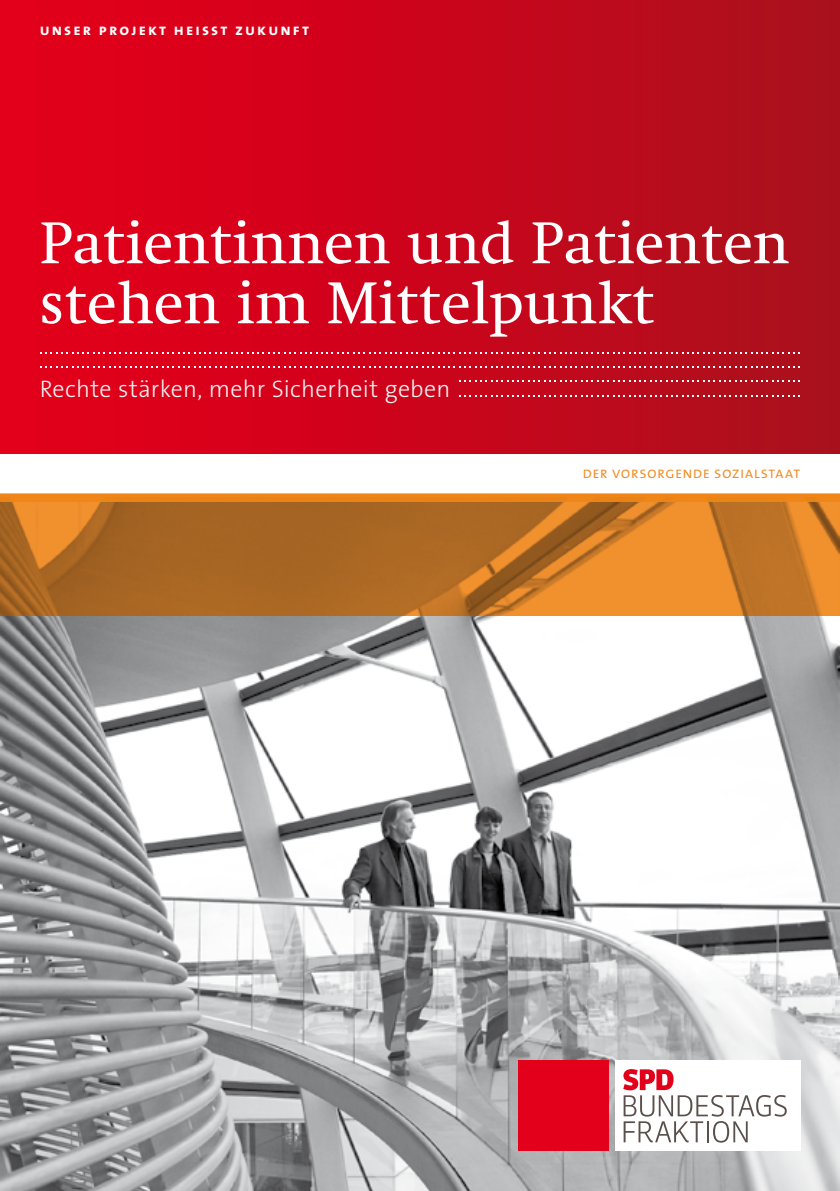
<style>
.page{position:relative;width:840px;height:1191px;background:#fff}
.page>*{position:absolute;margin:0;border:0;box-sizing:border-box;transform-origin:0 0}
.t1{font:60px/60px "Swift LT Std";color:#fff}
.t2{font:300 24px "The Sans Os F";letter-spacing:.01em;color:#f5f4f3}
.t3{font:700 16px "The Sans Os F";letter-spacing:.13em;color:#fff}
.t4{font:300 16px "The Sans Os F";letter-spacing:.025em;color:#f08c24}
</style>
<div class="page">
<img style="left:0;top:502px;width:839px;height:689px">
<div style="left:0;top:0;width:839px;height:454px;background:linear-gradient(to right,#e8001a,#ab0f1c)"></div>
<svg style="left:40px;top:351px;width:759px;height:2px"></svg>
<svg style="left:40px;top:366px;width:759px;height:2px"></svg>
<svg style="left:458px;top:380px;width:341px;height:2px"></svg>
<svg style="left:458px;top:395px;width:341px;height:2px"></svg>
<div style="left:518px;top:1060px;width:90px;height:91px;background:#e2001a"></div>
<div style="left:614px;top:1061px;width:185px;height:90px;background:#fff"></div>
<svg style="left:623px;top:1069px;width:163px;height:73px"></svg>
<hr style="left:0;top:502px;width:1px;height:113px;background:#f39a40">
<svg style="left:0;top:493px;width:839px;height:9px;background:#ee8a21"></svg>
<p class="t3" style="left:40px;top:19px;width:271px">UNSER PROJEKT HEISST ZUKUNFT</p>
<p class="t1" style="left:40px;top:214px;width:751px">Patientinnen und Patienten stehen im Mittelpunkt</p>
<p class="t2" style="left:40px;top:373px;width:412px">Rechte stärken, mehr Sicherheit geben</p>
<p class="t4" style="left:582px;top:462px;width:219px">DER VORSORGENDE SOZIALSTAAT</p>
</div>
